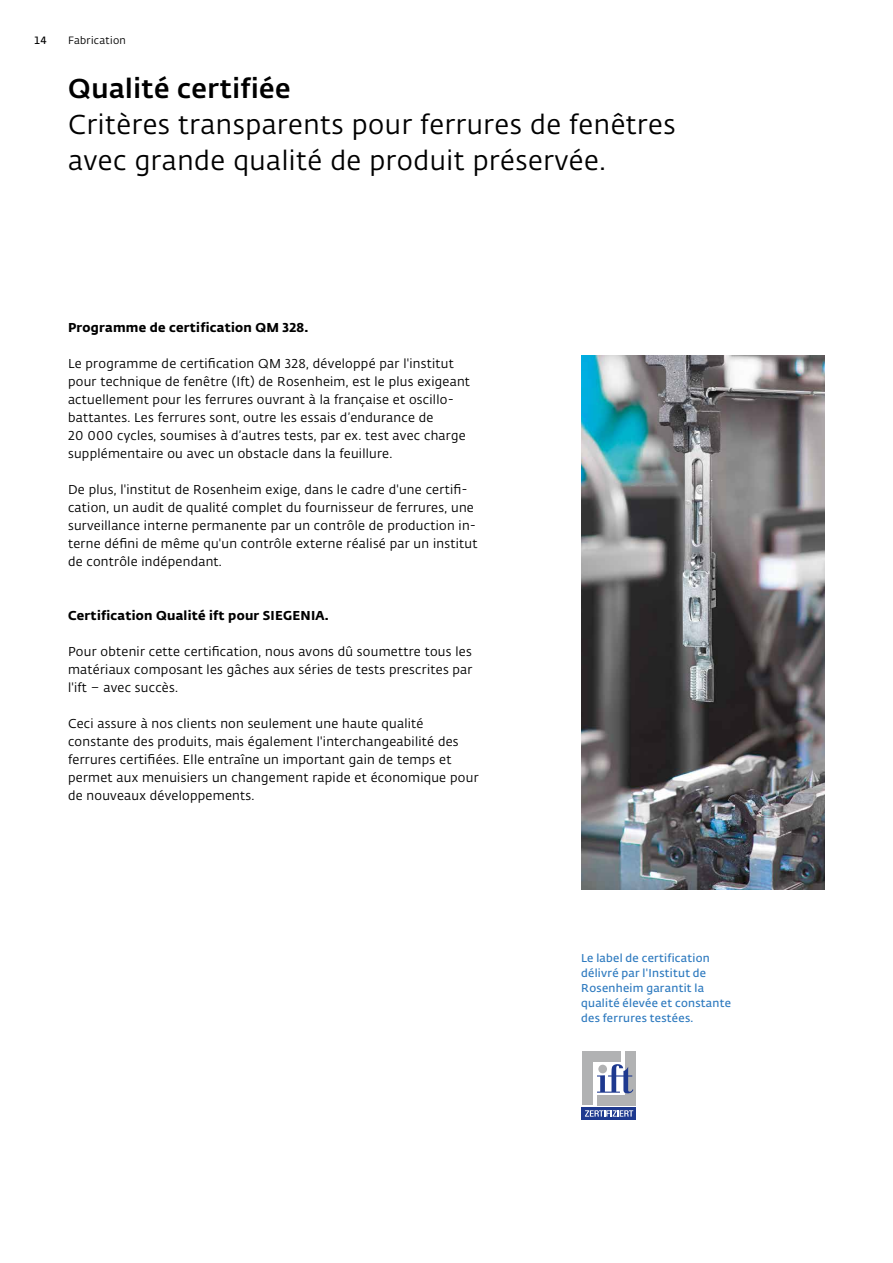
<style>
.page{position:relative;width:893px;height:1263px;background:#fff}
.page>*{position:absolute;margin:0;border:0;box-sizing:border-box;transform-origin:0 0}
.t1{font:27px/36px "Fedra Sans Alt Pro";letter-spacing:.02em;color:#000}
.t2{font:500 27px "Fedra Sans Alt Pro";letter-spacing:.02em;color:#000}
.t3{font:12.75px/18px "Fedra Sans Alt Pro";letter-spacing:.02em;color:#000}
.t4{font:700 12.75px "Fedra Sans Alt Pro";letter-spacing:.02em;color:#000}
.t5{font:600 11.25px/15px "Fedra Sans Alt Pro";letter-spacing:.025em;color:#2e7abf}
.t6{font:10.5px "Fedra Sans Alt Pro";letter-spacing:.03em;color:#000}
.t7{font:600 10.5px "Fedra Sans Alt Pro";color:#000}
</style>
<div class="page">
<img style="left:581px;top:355px;width:244px;height:535px">
<svg style="left:581px;top:1051px;width:55px;height:69px"></svg>
<p class="t7" style="left:34px;top:32px;width:14px">14</p>
<p class="t6" style="left:68px;top:33px;width:59px">Fabrication</p>
<h1 class="t2" style="left:68px;top:68px;width:224px">Qualité certifiée</h1>
<h1 class="t1" style="left:68px;top:105px;width:609px">Critères transparents pour ferrures de fenêtres avec grande qualité de produit préservée.</h1>
<p class="t4" style="left:68px;top:317px;width:242px">Programme de certification QM 328.</p>
<p class="t3" style="left:68px;top:354px;width:403px">Le programme de certification QM 328, développé par l'institut pour technique de fenêtre (Ift) de Rosenheim, est le plus exigeant actuellement pour les ferrures ouvrant à la française et oscillo&shy;battantes. Les ferrures sont, outre les essais d’endurance de<br>20 000 cycles, soumises à d’autres tests, par ex. test avec charge supplémentaire ou avec un obstacle dans la feuillure.</p>
<p class="t3" style="left:68px;top:480px;width:411px">De plus, l'institut de Rosenheim exige, dans le cadre d'une certifi&shy;cation, un audit de qualité complet du fournisseur de ferrures, une surveillance interne permanente par un contrôle de production in&shy;terne défini de même qu'un contrôle externe réalisé par un institut de contrôle indépendant.</p>
<p class="t4" style="left:68px;top:605px;width:262px">Certification Qualité ift pour SIEGENIA.</p>
<p class="t3" style="left:68px;top:642px;width:406px;text-align:justify">Pour obtenir cette certification, nous avons dû soumettre tous les matériaux composant les gâches aux séries de tests prescrites par l'ift – avec succès.</p>
<p class="t3" style="left:68px;top:714px;width:412px">Ceci assure à nos clients non seulement une haute qualité constante des produits, mais également l'interchangeabilité des ferrures certifiées. Elle entraîne un important gain de temps et permet aux menuisiers un changement rapide et économique pour de nouveaux développements.</p>
<p class="t5" style="left:581px;top:950px;width:151px">Le label de certification délivré par l'Institut de<br>Rosenheim garantit la qualité élevée et constante des ferrures testées.</p>
</div>
